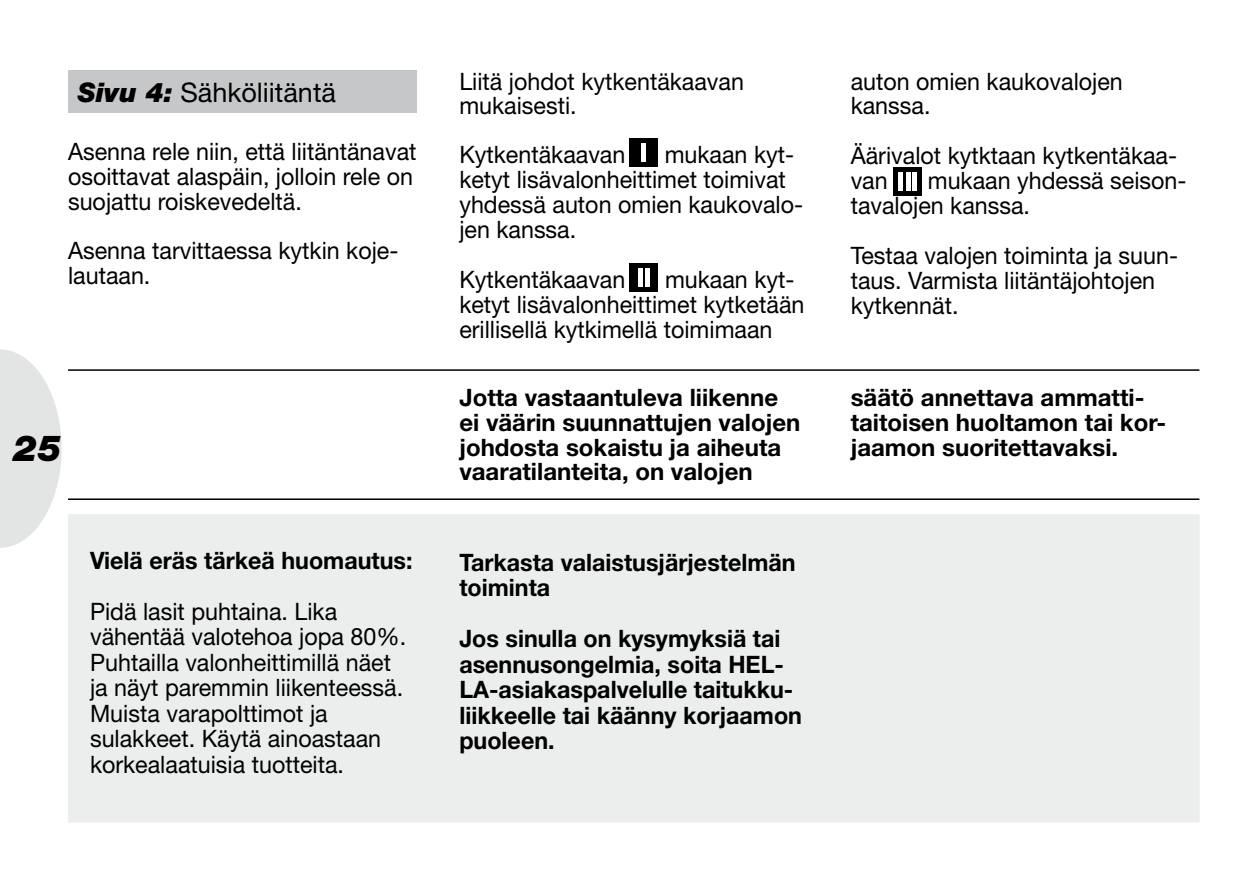
<style>
.page{position:relative;width:1259px;height:893px;background:#fff}
.page>*{position:absolute;margin:0;border:0;box-sizing:border-box;transform-origin:0 0}
.t1{font:italic 900 36px "Helvetica Neue";color:#000}
.t2{font:27px "Helvetica Neue";color:#000}
.t3{font:24px/24.9px "Helvetica Neue";color:#000}
.t4{font:700 24px/24.9px "Helvetica Neue";color:#000}
.s1{font-weight:900;font-style:italic}
.s2{font-weight:700;color:#fff}
</style>
<div class="page">
<svg style="left:0;top:349px;width:62px;height:199px"></svg>
<hr style="left:68px;top:369px;width:1131px;height:2px;background:#000">
<div style="left:68px;top:514px;width:1131px;height:308px;background:#eceded"></div>
<div style="left:68px;top:71px;width:349px;height:42px;background:#c6c7c8"></div>
<hr style="left:68px;top:498px;width:1131px;height:2px;background:#000">
<div style="left:629px;top:138px;width:29px;height:29px;background:#000"></div>
<hr style="left:642px;top:144px;width:4px;height:18px;background:#fff">
<div style="left:629px;top:263px;width:29px;height:28px;background:#000"></div>
<hr style="left:645px;top:268px;width:4px;height:18px;background:#fff">
<hr style="left:638px;top:268px;width:4px;height:18px;background:#fff">
<div style="left:893px;top:167px;width:29px;height:29px;background:#000"></div>
<hr style="left:906px;top:172px;width:4px;height:18px;background:#fff">
<hr style="left:899px;top:172px;width:4px;height:18px;background:#fff">
<div style="left:912px;top:172px;width:5px;height:18px;background:#fff"></div>
<p class="t2" style="left:78px;top:77px;width:260px"><span class="s1">Sivu 4:</span> Sähköliitäntä</p>
<p class="t3" style="left:459px;top:68px;width:286px">Liitä johdot kytkentäkaavan mukaisesti.</p>
<p class="t3" style="left:459px;top:142px;width:345px">Kytkentäkaavan <span class="s2">I</span> mukaan kyt&shy;ketyt lisävalonheittimet toimivat yhdessä auton omien kaukovalo&shy;jen kanssa.</p>
<p class="t3" style="left:459px;top:266px;width:346px">Kytkentäkaavan <span class="s2">II</span> mukaan kyt&shy;ketyt lisävalonheittimet kytketään erillisellä kytkimellä toimimaan</p>
<p class="t3" style="left:68px;top:139px;width:350px">Asenna rele niin, että liitäntänavat osoittavat alaspäin, jolloin rele on suojattu roiskevedeltä.</p>
<p class="t3" style="left:68px;top:237px;width:332px">Asenna tarvittaessa kytkin koje&shy;lautaan.</p>
<p class="t3" style="left:850px;top:68px;width:274px">auton omien kaukovalojen kanssa.</p>
<p class="t3" style="left:850px;top:143px;width:337px">Äärivalot kytktaan kytkentäkaa&shy;van <span class="s2">III</span> mukaan yhdessä seison&shy;tavalojen kanssa.</p>
<p class="t3" style="left:850px;top:243px;width:329px">Testaa valojen toiminta ja suun&shy;taus. Varmista liitäntäjohtojen kytkennät.</p>
<h1 class="t1" style="left:13px;top:426px;width:50px">25</h1>
<p class="t4" style="left:90px;top:547px;width:324px">Vielä eräs tärkeä huomautus:</p>
<p class="t3" style="left:90px;top:598px;width:318px">Pidä lasit puhtaina. Lika vähentää valotehoa jopa 80%.<br>Puhtailla valonheittimillä näet ja näyt paremmin liikenteessä.<br>Muista varapolttimot ja sulakkeet. Käytä ainoastaan korkealaatuisia tuotteita.</p>
<p class="t4" style="left:459px;top:384px;width:342px">Jotta vastaantuleva liikenne ei väärin suunnattujen valojen johdosta sokaistu ja aiheuta vaaratilanteita, on valojen</p>
<p class="t4" style="left:850px;top:384px;width:317px">säätö annettava ammatti&shy;taitoisen huoltamon tai kor&shy;jaamon suoritettavaksi.</p>
<p class="t4" style="left:459px;top:549px;width:338px">Tarkasta valaistusjärjestelmän toiminta</p>
<p class="t4" style="left:459px;top:625px;width:344px">Jos sinulla on kysymyksiä tai asennusongelmia, soita HEL-<br>LA-asiakaspalvelulle taitukku&shy;liikkeelle tai käänny korjaamon puoleen.</p>
</div>
